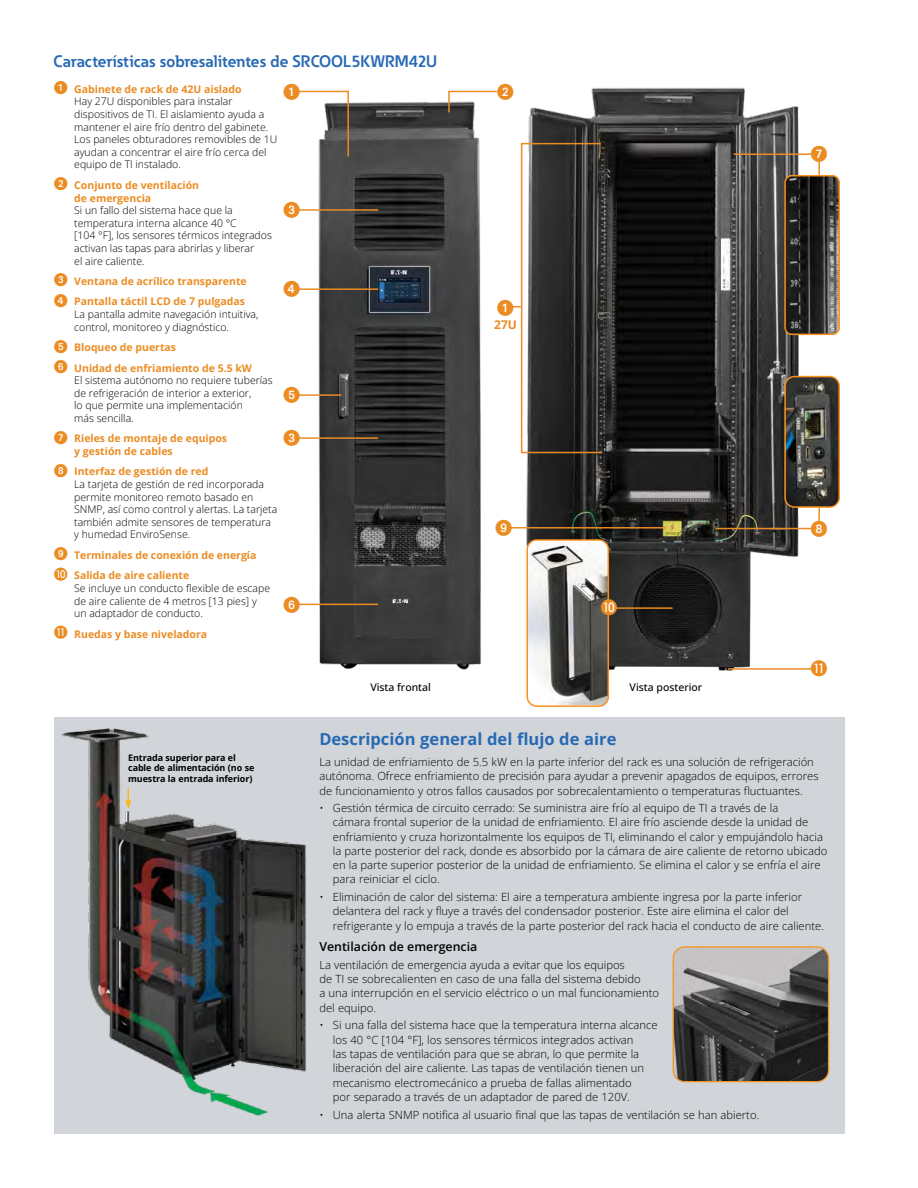
<style>
.page{position:relative;width:918px;height:1188px;background:#fff}
.page>*{position:absolute;margin:0;border:0;box-sizing:border-box;transform-origin:0 0}
.t1{font:700 16.5px "Eaton";color:#2769b3}
._02_Body__8_5_pt{font:700 16.5px "Open Sans";color:#2769b3}
.t2{font:16.5px "European Pi One";color:#eb8c23}
._02_Body_Head__8_5_pt____ADJ_Color{font:600 12.3px "Open Sans";color:#000}
.t3{font:700 12px "Open Sans";color:#eb8c23}
._02_Body__8_5_pt-2{font:300 11.25px/14.2px "Open Sans";color:#000}
.t4{font:300 10.5px/12.6px "Open Sans";color:#000}
.t5{font:700 10.5px/12.6px "Open Sans";color:#eb8c23}
.t6{font:500 10.5px "Open Sans";color:#000}
._02_Body__8_5_pt-3{font:700 9px/10.5px "Open Sans";letter-spacing:-.01em;color:#000}
.s1{font-family:"European Pi One";font-weight:400;font-size:13.5px}
</style>
<div class="page">
<div style="left:54px;top:717px;width:790px;height:417px;background:#d1d4d8"></div>
<img style="left:526px;top:87px;width:285px;height:597px">
<img style="left:300px;top:101px;width:181px;height:569px">
<hr style="left:298px;top:209px;width:80px;height:2px;background:#eb8c23">
<hr style="left:298px;top:288px;width:80px;height:2px;background:#eb8c23">
<hr style="left:298px;top:437px;width:80px;height:2px;background:#eb8c23">
<hr style="left:298px;top:394px;width:43px;height:2px;background:#eb8c23">
<hr style="left:298px;top:604px;width:80px;height:1px;background:#eb8c23">
<img style="left:785px;top:176px;width:54px;height:158px">
<div style="left:784px;top:175px;width:56px;height:160px;border:2px solid #f7921e;border-radius:7px"></div>
<img style="left:673px;top:947px;width:156px;height:135px">
<div style="left:673px;top:946px;width:156px;height:136px;border:1px solid #f7921e;border-radius:12px"></div>
<img style="left:527px;top:540px;width:81px;height:164px">
<div style="left:527px;top:539px;width:82px;height:168px;border:2px solid #f7921e;border-radius:9px"></div>
<img style="left:785px;top:377px;width:52px;height:130px">
<div style="left:784px;top:376px;width:56px;height:132px;border:2px solid #f7921e;border-radius:9px"></div>
<svg style="left:297px;top:90px;width:53px;height:68px"></svg>
<svg style="left:448px;top:90px;width:49px;height:24px"></svg>
<svg style="left:818px;top:161px;width:2px;height:14px"></svg>
<svg style="left:818px;top:508px;width:2px;height:14px"></svg>
<hr style="left:734px;top:153px;width:78px;height:2px;background:#eb8c23">
<hr style="left:716px;top:528px;width:96px;height:1px;background:#eb8c23">
<hr style="left:616px;top:607px;width:57px;height:2px;background:#eb8c23">
<hr style="left:728px;top:668px;width:84px;height:2px;background:#eb8c23">
<hr style="left:511px;top:527px;width:155px;height:2px;background:#eb8c23">
<div style="left:602px;top:600px;width:14px;height:14px;background:#fff;border-radius:50%"></div>
<img style="left:62px;top:728px;width:245px;height:388px">
<svg style="left:511px;top:142px;width:93px;height:312px;background:#585653"></svg>
<svg style="left:125px;top:788px;width:6px;height:21px"></svg>
<p class="t1" style="left:54px;top:51px;width:385px">Características sobresalitentes de SRCOOL5KWRM42U</p>
<p class="t5" style="left:54px;top:82px;width:189px"><span class="s1">1</span> Gabinete de rack de 42U aislado</p>
<p class="t4" style="left:74px;top:95px;width:205px">Hay 27U disponibles para instalar dispositivos de TI. El aislamiento ayuda a mantener el aire frío dentro del gabinete.<br>Los paneles obturadores removibles de 1U ayudan a concentrar el aire frío cerca del equipo de TI instalado.</p>
<p class="t5" style="left:74px;top:179px;width:126px;text-indent:-20px"><span class="s1">2</span> Conjunto de ventilación de emergencia</p>
<p class="t4" style="left:74px;top:204px;width:199px">Si un fallo del sistema hace que la temperatura interna alcance 40 °C<br>[104 °F], los sensores térmicos integrados activan las tapas para abrirlas y liberar<br>el aire caliente.</p>
<p class="t5" style="left:54px;top:275px;width:194px"><span class="s1">3</span> Ventana de acrílico transparente</p>
<p class="t5" style="left:54px;top:295px;width:193px"><span class="s1">4</span> Pantalla táctil LCD de 7 pulgadas</p>
<p class="t4" style="left:74px;top:308px;width:186px">La pantalla admite navegación intuitiva, control, monitoreo y diagnóstico.</p>
<p class="t5" style="left:54px;top:341px;width:124px"><span class="s1">5</span> Bloqueo de puertas</p>
<p class="t5" style="left:54px;top:361px;width:200px"><span class="s1">6</span> Unidad de enfriamiento de 5.5 kW</p>
<p class="t4" style="left:74px;top:374px;width:200px">El sistema autónomo no requiere tuberías de refrigeración de interior a exterior,<br>lo que permite una implementación<br>más sencilla.</p>
<p class="t5" style="left:74px;top:432px;width:154px;text-indent:-20px"><span class="s1">7</span> Rieles de montaje de equipos y gestión de cables</p>
<p class="t5" style="left:54px;top:465px;width:156px"><span class="s1">8</span> Interfaz de gestión de red</p>
<p class="t4" style="left:74px;top:478px;width:205px">La tarjeta de gestión de red incorporada permite monitoreo remoto basado en SNMP, así como control y alertas. La tarjeta también admite sensores de temperatura y humedad EnviroSense.</p>
<p class="t5" style="left:54px;top:549px;width:204px"><span class="s1">9</span> Terminales de conexión de energía</p>
<p class="t5" style="left:54px;top:569px;width:137px"><span class="s1">J</span> Salida de aire caliente</p>
<p class="t4" style="left:74px;top:582px;width:197px">Se incluye un conducto flexible de escape de aire caliente de 4 metros [13 pies] y un adaptador de conducto.</p>
<p class="t5" style="left:54px;top:627px;width:155px"><span class="s1">K</span> Ruedas y base niveladora</p>
<p class="t2" style="left:283px;top:82px;width:18px">1</p>
<p class="t2" style="left:283px;top:201px;width:18px">3</p>
<p class="t2" style="left:283px;top:280px;width:18px">4</p>
<p class="t2" style="left:283px;top:386px;width:18px">5</p>
<p class="t2" style="left:283px;top:429px;width:18px">3</p>
<p class="t2" style="left:283px;top:595px;width:18px">6</p>
<p class="t2" style="left:497px;top:82px;width:18px">2</p>
<p class="t2" style="left:497px;top:298px;width:18px">1</p>
<p class="t3" style="left:494px;top:316px;width:24px">27U</p>
<p class="t2" style="left:495px;top:519px;width:18px">9</p>
<p class="t2" style="left:601px;top:599px;width:18px">J</p>
<p class="t2" style="left:811px;top:145px;width:18px">7</p>
<p class="t2" style="left:811px;top:519px;width:18px">8</p>
<p class="t2" style="left:811px;top:660px;width:18px">K</p>
<p class="_02_Body__8_5_pt-3" style="left:128px;top:752px;width:128px">Entrada superior para el cable de alimentación (no se muestra la entrada inferior)</p>
<p class="t6" style="left:370px;top:680px;width:62px">Vista frontal</p>
<p class="t6" style="left:630px;top:680px;width:74px">Vista posterior</p>
<p class="_02_Body__8_5_pt" style="left:319px;top:728px;width:299px">Descripción general del flujo de aire</p>
<p class="_02_Body__8_5_pt-2" style="left:319px;top:755px;width:501px">La unidad de enfriamiento de 5.5 kW en la parte inferior del rack es una solución de refrigeración autónoma. Ofrece enfriamiento de precisión para ayudar a prevenir apagados de equipos, errores de funcionamiento y otros fallos causados por sobrecalentamiento o temperaturas fluctuantes.</p>
<p class="_02_Body__8_5_pt-2" style="left:333px;top:801px;width:496px;text-indent:-14px">• Gestión térmica de circuito cerrado: Se suministra aire frío al equipo de TI a través de la<br>cámara frontal superior de la unidad de enfriamiento. El aire frío asciende desde la unidad de enfriamiento y cruza horizontalmente los equipos de TI, eliminando el calor y empujándolo hacia la parte posterior del rack, donde es absorbido por la cámara de aire caliente de retorno ubicado en la parte superior posterior de la unidad de enfriamiento. Se elimina el calor y se enfría el aire para reiniciar el ciclo.</p>
<p class="_02_Body__8_5_pt-2" style="left:333px;top:890px;width:493px;text-indent:-14px">• Eliminación de calor del sistema: El aire a temperatura ambiente ingresa por la parte inferior delantera del rack y fluye a través del condensador posterior. Este aire elimina el calor del refrigerante y lo empuja a través de la parte posterior del rack hacia el conducto de aire caliente.</p>
<p class="_02_Body_Head__8_5_pt____ADJ_Color" style="left:319px;top:938px;width:159px">Ventilación de emergencia</p>
<p class="_02_Body__8_5_pt-2" style="left:319px;top:957px;width:341px">La ventilación de emergencia ayuda a evitar que los equipos<br>de TI se sobrecalienten en caso de una falla del sistema debido<br>a una interrupción en el servicio eléctrico o un mal funcionamiento del equipo.</p>
<p class="_02_Body__8_5_pt-2" style="left:333px;top:1018px;width:326px;text-indent:-14px">• Si una falla del sistema hace que la temperatura interna alcance los 40 °C [104 °F], los sensores térmicos integrados activan<br>las tapas de ventilación para que se abran, lo que permite la liberación del aire caliente. Las tapas de ventilación tienen un mecanismo electromecánico a prueba de fallas alimentado<br>por separado a través de un adaptador de pared de 120V.</p>
<p class="_02_Body__8_5_pt-2" style="left:319px;top:1107px;width:441px">• Una alerta SNMP notifica al usuario final que las tapas de ventilación se han abierto.</p>
</div>
